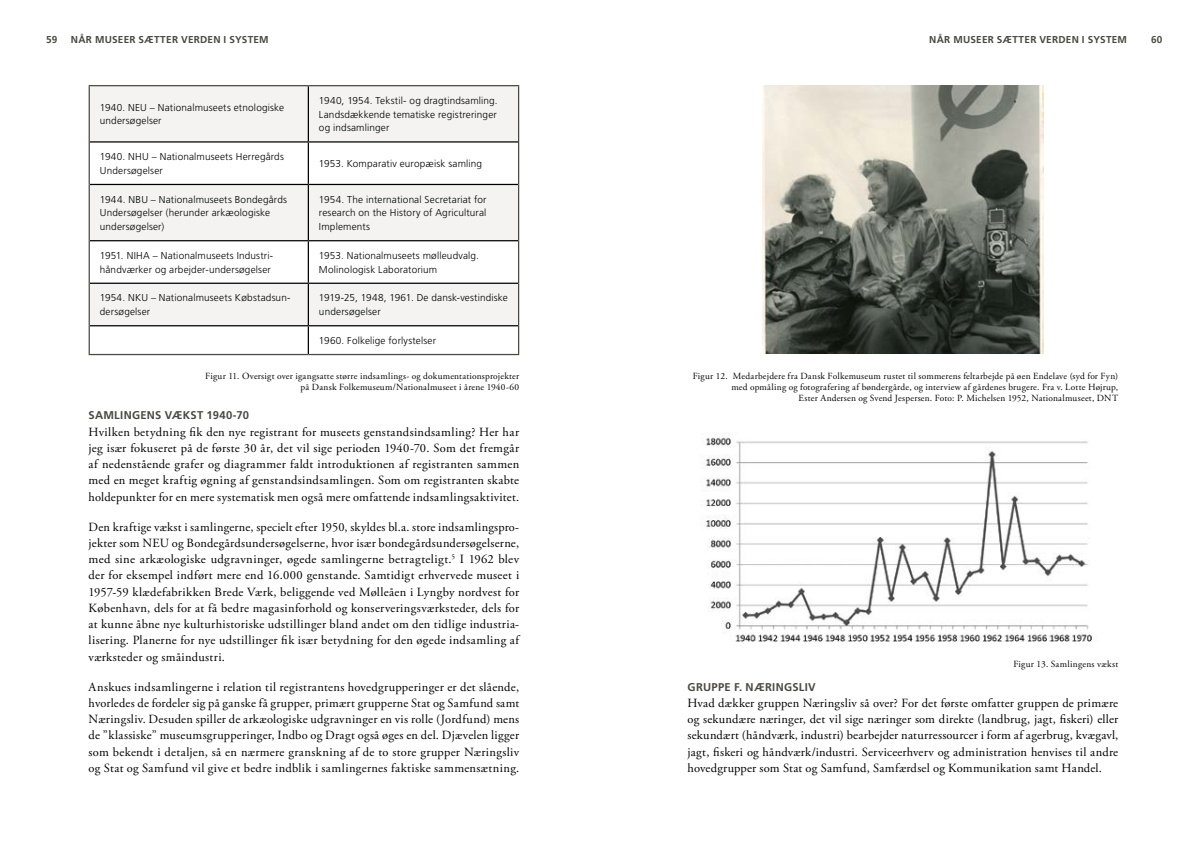
<style>
.page{position:relative;width:1198px;height:847px;background:#fff}
.page>*{position:absolute;margin:0;border:0;box-sizing:border-box;transform-origin:0 0}
.t1{font:12.5px/16.2px "Adobe Garamond Pro";letter-spacing:.025em;color:#000;text-align:justify}
.t2{font:700 11.25px "Frutiger LT Std";letter-spacing:.025em;color:#4a4941}
.t3{font:300 10px/13.8px "Frutiger LT Std";letter-spacing:.015em;color:#000}
.t4{font:700 10px "Frutiger LT Std";letter-spacing:.025em;color:#4a4941}
.t5{font:9.38px/11.2px "Adobe Garamond Pro";letter-spacing:.025em;color:#000;text-align:right}
</style>
<div class="page">
<svg style="left:90px;top:86px;width:428px;height:239px;fill:#f4f3f2"></svg>
<hr style="left:89px;top:85px;width:219px;height:1px;background:#4a4941">
<hr style="left:89px;top:86px;width:1px;height:56px;background:#4a4941">
<hr style="left:308px;top:85px;width:211px;height:1px;background:#4a4941">
<hr style="left:518px;top:86px;width:1px;height:56px;background:#4a4941">
<hr style="left:89px;top:142px;width:1px;height:42px;background:#4a4941">
<hr style="left:518px;top:142px;width:1px;height:42px;background:#4a4941">
<hr style="left:89px;top:184px;width:1px;height:57px;background:#4a4941">
<hr style="left:518px;top:184px;width:1px;height:57px;background:#4a4941">
<hr style="left:89px;top:241px;width:1px;height:42px;background:#4a4941">
<hr style="left:518px;top:241px;width:1px;height:42px;background:#4a4941">
<hr style="left:89px;top:283px;width:1px;height:43px;background:#4a4941">
<hr style="left:518px;top:283px;width:1px;height:43px;background:#4a4941">
<svg style="left:89px;top:326px;width:1px;height:28px"></svg>
<svg style="left:518px;top:326px;width:1px;height:28px"></svg>
<hr style="left:89px;top:354px;width:219px;height:1px;background:#4a4941">
<hr style="left:308px;top:354px;width:211px;height:1px;background:#4a4941">
<hr style="left:308px;top:86px;width:1px;height:55px;background:#000">
<hr style="left:90px;top:141px;width:218px;height:2px;background:#000">
<hr style="left:308px;top:141px;width:210px;height:2px;background:#000">
<hr style="left:308px;top:143px;width:1px;height:41px;background:#000">
<hr style="left:90px;top:184px;width:218px;height:1px;background:#000">
<hr style="left:308px;top:184px;width:210px;height:1px;background:#000">
<hr style="left:308px;top:185px;width:1px;height:55px;background:#000">
<hr style="left:90px;top:240px;width:218px;height:1px;background:#000">
<hr style="left:308px;top:240px;width:210px;height:1px;background:#000">
<hr style="left:308px;top:241px;width:1px;height:42px;background:#000">
<hr style="left:90px;top:283px;width:218px;height:1px;background:#000">
<hr style="left:308px;top:283px;width:210px;height:1px;background:#000">
<hr style="left:308px;top:284px;width:1px;height:41px;background:#000">
<hr style="left:90px;top:325px;width:218px;height:1px;background:#000">
<hr style="left:308px;top:325px;width:210px;height:1px;background:#000">
<svg style="left:308px;top:326px;width:1px;height:28px"></svg>
<img style="left:762px;top:85px;width:281px;height:268px">
<img style="left:701px;top:437px;width:391px;height:205px">
<p class="t4" style="left:46px;top:34px;width:13px">59</p>
<p class="t4" style="left:71px;top:34px;width:199px">NÅR MUSEER SÆTTER VERDEN I SYSTEM</p>
<p class="t4" style="left:929px;top:34px;width:199px">NÅR MUSEER SÆTTER VERDEN I SYSTEM</p>
<p class="t4" style="left:1151px;top:34px;width:13px">60</p>
<p class="t3" style="left:100px;top:100px;width:186px">1940. NEU – Nationalmuseets etnologiske undersøgelser</p>
<p class="t3" style="left:319px;top:94px;width:180px;text-align:justify">1940, 1954. Tekstil- og dragtindsamling.<br>Landsdækkende tematiske registreringer og indsamlinger</p>
<p class="t3" style="left:100px;top:150px;width:185px">1940. NHU – Nationalmuseets Herregårds<br>Undersøgelser</p>
<p class="t3" style="left:319px;top:157px;width:164px">1953. Komparativ europæisk samling</p>
<p class="t3" style="left:100px;top:192px;width:189px">1944. NBU – Nationalmuseets Bondegårds<br>Undersøgelser (herunder arkæologiske undersøgelser)</p>
<p class="t3" style="left:319px;top:192px;width:169px;text-align:justify">1954. The international Secretariat for research on the History of Agricultural Implements</p>
<p class="t3" style="left:100px;top:249px;width:175px">1951. NIHA – Nationalmuseets Industri&shy;håndværker og arbejder-undersøgelser</p>
<p class="t3" style="left:319px;top:249px;width:161px">1953. Nationalmuseets mølleudvalg.<br>Molinologisk Laboratorium</p>
<p class="t3" style="left:100px;top:291px;width:192px">1954. NKU – Nationalmuseets Købstadsun&shy;dersøgelser</p>
<p class="t3" style="left:319px;top:291px;width:190px">1919-25, 1948, 1961. De dansk-vestindiske undersøgelser</p>
<p class="t3" style="left:319px;top:334px;width:119px">1960. Folkelige forlystelser</p>
<p class="t5" style="left:205px;top:371px;width:315px">Figur 11. Oversigt over igangsatte større indsamlings- og dokumentationsprojekter på Dansk Folkemuseum/Nationalmuseet i årene 1940-60</p>
<p class="t5" style="left:693px;top:371px;width:427px">Figur 12. Medarbejdere fra Dansk Folkemuseum rustet til sommerens feltarbejde på øen Endelave (syd for Fyn) med opmåling og fotografering af bøndergårde, og interview af gårdenes brugere. Fra v. Lotte Højrup,<br>Ester Andersen og Svend Jespersen. Foto: P. Michelsen 1952, Nationalmuseet, DNT</p>
<p class="t2" style="left:89px;top:409px;width:162px">SAMLINGENS VÆKST 1940-70</p>
<p class="t1" style="left:89px;top:424px;width:432px">Hvilken betydning fik den nye registrant for museets genstandsindsamling? Her har jeg især fokuseret på de første 30 år, det vil sige perioden 1940-70. Som det fremgår af nedenstående grafer og diagrammer faldt introduktionen af registranten sammen med en meget kraftig øgning af genstandsindsamlingen. Som om registranten skabte holdepunkter for en mere systematisk men også mere omfattende indsamlingsaktivitet.</p>
<p class="t1" style="left:89px;top:519px;width:432px">Den kraftige vækst i samlingerne, specielt efter 1950, skyldes bl.a. store indsamlingspro&shy;jekter som NEU og Bondegårdsundersøgelserne, hvor især bondegårdsundersøgelserne, med sine arkæologiske udgravninger, øgede samlingerne betragteligt.<sup>5</sup> I 1962 blev der for eksempel indført mere end 16.000 genstande. Samtidigt erhvervede museet i 1957-59 klædefabrikken Brede Værk, beliggende ved Mølleåen i Lyngby nordvest for København, dels for at få bedre magasinforhold og konserveringsværksteder, dels for at kunne åbne nye kulturhistoriske udstillinger bland andet om den tidlige industria&shy;lisering. Planerne for nye udstillinger fik især betydning for den øgede indsamling af værksteder og småindustri.</p>
<p class="t1" style="left:89px;top:679px;width:432px">Anskues indsamlingerne i relation til registrantens hovedgrupperinger er det slående, hvorledes de fordeler sig på ganske få grupper, primært grupperne Stat og Samfund samt Næringsliv. Desuden spiller de arkæologiske udgravninger en vis rolle (Jordfund) mens de ”klassiske” museumsgrupperinger, Indbo og Dragt også øges en del. Djævelen ligger som bekendt i detaljen, så en nærmere granskning af de to store grupper Næringsliv og Stat og Samfund vil give et bedre indblik i samlingernes faktiske sammensætning.</p>
<p class="t5" style="left:1013px;top:658px;width:106px">Figur 13. Samlingens vækst</p>
<p class="t2" style="left:687px;top:680px;width:130px">GRUPPE F. NÆRINGSLIV</p>
<p class="t1" style="left:687px;top:695px;width:432px">Hvad dækker gruppen Næringsliv så over? For det første omfatter gruppen de primære og sekundære næringer, det vil sige næringer som direkte (landbrug, jagt, fiskeri) eller sekundært (håndværk, industri) bearbejder naturressourcer i form af agerbrug, kvægavl, jagt, fiskeri og håndværk/industri. Serviceerhverv og administration henvises til andre hovedgrupper som Stat og Samfund, Samfærdsel og Kommunikation samt Handel.</p>
</div>
